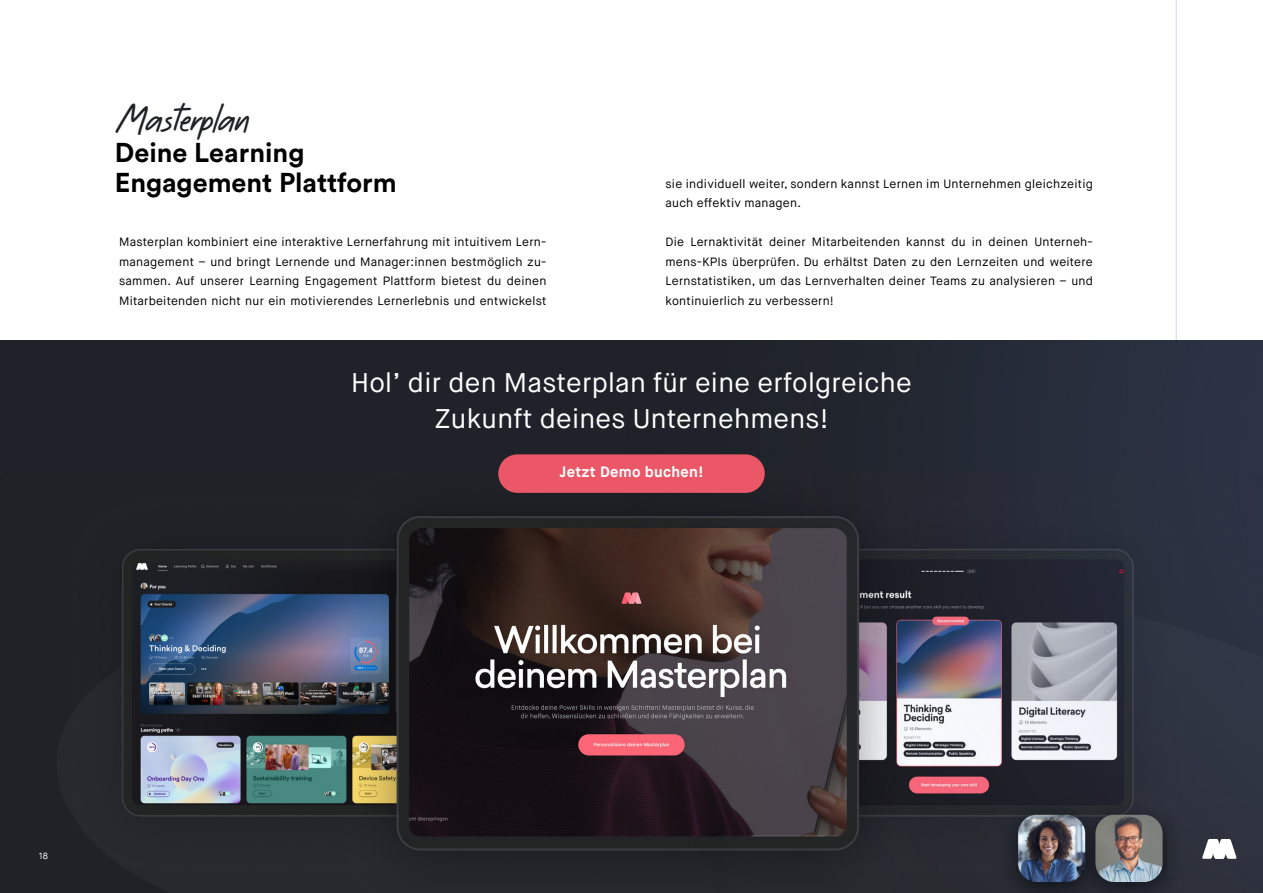
<style>
.page{position:relative;width:1263px;height:893px;background:#fff}
.page>*{position:absolute;margin:0;border:0;box-sizing:border-box;transform-origin:0 0}
.t1{font:45px "Bright Clones Regular";color:#1f2124}
.t2{font:27px/36px "Maison Neue";letter-spacing:.01em;color:#fff;text-align:center}
.t3{font:700 27px/30px "Circular Std";color:#000}
.t4{font:700 15px "Maison Neue";letter-spacing:.02em;color:#fff}
.t5{font:12px/19.5px "Maison Neue";letter-spacing:.02em;color:#000;text-align:justify}
.t6{font:9px "Maison Neue";color:#fff}
</style>
<div class="page">
<hr style="left:1176px;top:0;width:1px;height:893px;background:#a0aec1">
<div style="left:0;top:340px;width:1263px;height:553px;background:#1f2228"></div>
<img style="left:121px;top:478px;width:435px;height:373px">
<img style="left:556px;top:340px;width:707px;height:553px">
<svg style="left:1202px;top:839px;width:34px;height:20px"></svg>
<div style="left:498px;top:454px;width:267px;height:39px;background:#eb5767;border-radius:19px"></div>
<h1 class="t1" style="left:115px;top:92px;width:136px">Masterplan</h1>
<h2 class="t3" style="left:115px;top:136px;width:283px">Deine Learning<br>Engagement Plattform</h2>
<p class="t5" style="left:119px;top:233px;width:429px">Masterplan kombiniert eine interaktive Lernerfahrung mit intuitivem Lern&shy;management – und bringt Lernende und Manager:innen bestmöglich zu&shy;sammen. Auf unserer Learning Engagement Plattform bietest du deinen Mitarbeitenden nicht nur ein motivierendes Lernerlebnis und entwickelst</p>
<p class="t5" style="left:665px;top:174px;width:429px">sie individuell weiter, sondern kannst Lernen im Unternehmen gleichzeitig auch effektiv managen.</p>
<p class="t5" style="left:665px;top:233px;width:429px">Die Lernaktivität deiner Mitarbeitenden kannst du in deinen Unterneh&shy;mens-KPIs überprüfen. Du erhältst Daten zu den Lernzeiten und weitere Lernstatistiken, um das Lernverhalten deiner Teams zu analysieren – und kontinuierlich zu verbessern!</p>
<h2 class="t2" style="left:351px;top:365px;width:562px">Hol’ dir den Masterplan für eine erfolgreiche<br>Zukunft deines Unternehmens!</h2>
<p class="t4" style="left:560px;top:463px;width:145px">Jetzt Demo buchen!</p>
<p class="t6" style="left:39px;top:850px;width:11px">18</p>
</div>
